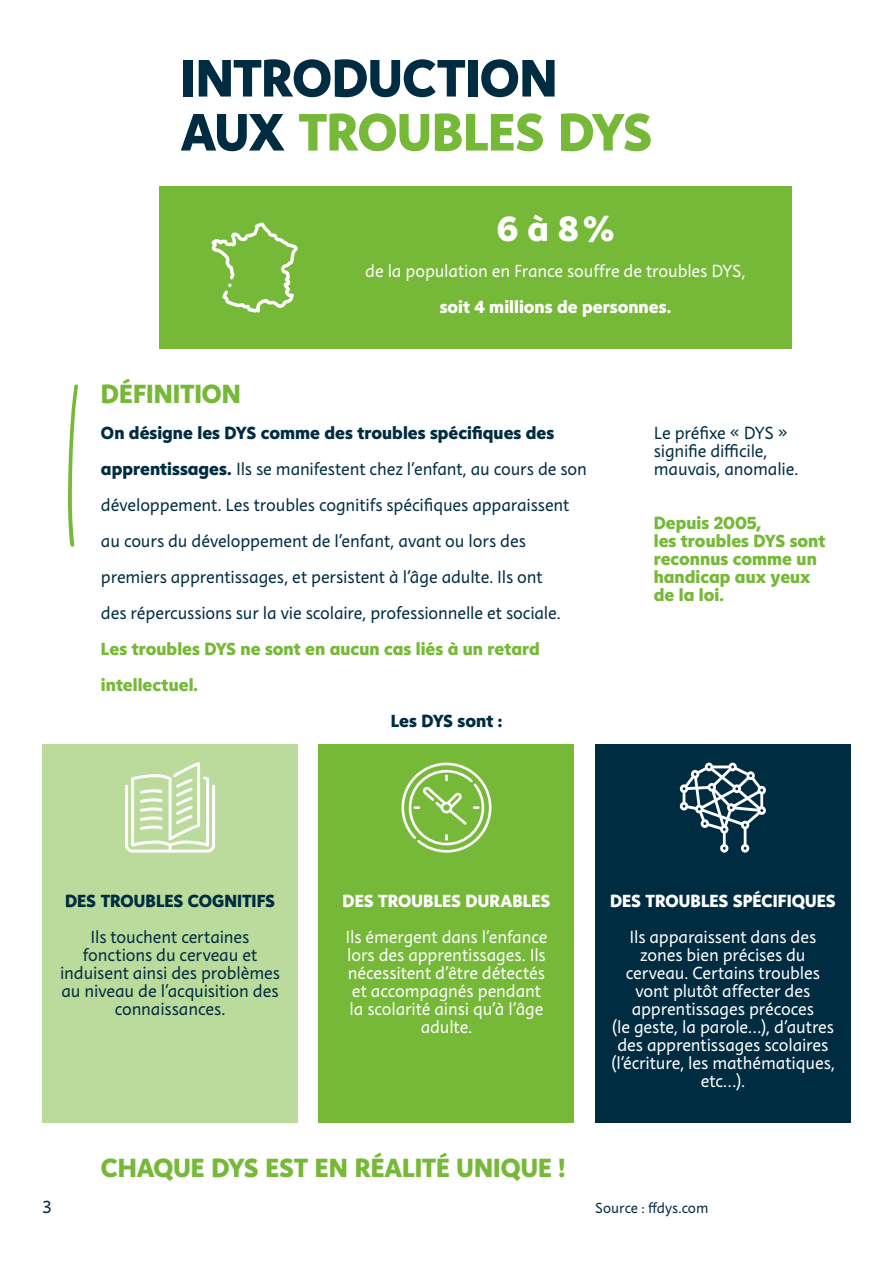
<style>
.page{position:relative;width:893px;height:1263px;background:#fff}
.page>*{position:absolute;margin:0;border:0;box-sizing:border-box;transform-origin:0 0}
.Section_-H1{font:800 54px/54px "Instant 5";letter-spacing:-.005em;color:#002c42}
.t1{font:800 36px "Instant 5";color:#fff}
.Section_-_H2{font:800 27px "Instant 5";color:#76b837}
.t2{font:18px/36px "Instant 3";letter-spacing:-.005em;color:#002c42}
.t3{font:18px/18px "Instant 3";letter-spacing:-.005em;color:#fff;text-align:center}
.t4{font:800 18px/18px "Instant 5";color:#76b837}
.t5{font:800 18px/36px "Instant 5";color:#002c42;text-align:center}
.t6{font:800 18px/36px "Instant 5";color:#fff;text-align:center}
.t7{font:15px "Instant 3";color:#002c42}
.s1{color:#76b837}
.s2{font-family:"Instant 5";font-weight:800}
.s3{font-family:"Instant 5";font-weight:800;color:#76b837}
.s4{font-family:"Instant 3";font-weight:400}
</style>
<div class="page">
<div style="left:159px;top:187px;width:633px;height:162px;background:#76b837"></div>
<svg style="left:68px;top:385px;width:10px;height:162px"></svg>
<svg style="left:211px;top:222px;width:87px;height:91px"></svg>
<div style="left:43px;top:745px;width:255px;height:378px;background:#badb9b"></div>
<div style="left:319px;top:745px;width:255px;height:378px;background:#76b837"></div>
<div style="left:595px;top:745px;width:255px;height:378px;background:#002c42"></div>
<svg style="left:125px;top:762px;width:90px;height:91px"></svg>
<svg style="left:401px;top:763px;width:90px;height:90px"></svg>
<svg style="left:680px;top:763px;width:86px;height:90px"></svg>
<h1 class="Section_-H1" style="left:181px;top:50px;width:473px">INTRODUCTION<br>AUX <span class="s1">TROUBLES DYS</span></h1>
<p class="t1" style="left:497px;top:203px;width:119px">6 à 8 %</p>
<p class="t3" style="left:365px;top:253px;width:382px;line-height:36px">de la population en France souffre de troubles DYS, <span class="s2">soit 4 millions de personnes.</span></p>
<h2 class="Section_-_H2" style="left:101px;top:374px;width:141px">DÉFINITION</h2>
<p class="t2" style="left:101px;top:415px;width:488px"><span class="s2">On désigne les DYS comme des troubles spécifiques des apprentissages.</span> Ils se manifestent chez l’enfant, au cours de son développement. Les troubles cognitifs spécifiques apparaissent au cours du développement de l’enfant, avant ou lors des premiers apprentissages, et persistent à l’âge adulte. Ils ont<br>des répercussions sur la vie scolaire, professionnelle et sociale.<br><span class="s3">Les troubles DYS ne sont en aucun cas liés à un retard intellectuel.</span></p>
<p class="t2" style="left:654px;top:424px;width:146px;line-height:18px">Le préfixe « DYS » signifie difficile, mauvais, anomalie.</p>
<p class="t4" style="left:654px;top:513px;width:173px">Depuis 2005,<br>les troubles DYS sont reconnus comme un handicap aux yeux de la loi.</p>
<p class="t5" style="left:391px;top:702px;width:113px">Les DYS sont :</p>
<p class="t5" style="left:65px;top:882px;width:212px">DES TROUBLES COGNITIFS<br><span class="s4">Ils touchent certaines</span></p>
<p class="t2" style="left:60px;top:946px;width:221px;line-height:18px;text-align:center">fonctions du cerveau et induisent ainsi des problèmes au niveau de l’acquisition des connaissances.</p>
<p class="t3" style="left:343px;top:883px;width:209px;line-height:36px;text-align:left"><span class="s2">DES TROUBLES DURABLES<br></span>Ils émergent dans l’enfance</p>
<p class="t3" style="left:347px;top:946px;width:200px">lors des apprentissages. Ils nécessitent d’être détectés et accompagnés pendant la scolarité ainsi qu’à l’âge adulte.</p>
<p class="t2" style="left:43px;top:1189px;width:11px">3</p>
<h2 class="Section_-_H2" style="left:101px;top:1148px;width:466px">CHAQUE DYS EST EN RÉALITÉ UNIQUE !</h2>
<p class="t6" style="left:610px;top:882px;width:227px">DES TROUBLES SPÉCIFIQUES<br><span class="s4">Ils apparaissent dans des</span></p>
<p class="t3" style="left:611px;top:946px;width:226px">zones bien précises du cerveau. Certains troubles vont plutôt affecter des apprentissages précoces<br>(le geste, la parole…), d’autres des apprentissages scolaires (l’écriture, les mathématiques, etc…).</p>
<p class="t7" style="left:595px;top:1198px;width:115px">Source : ffdys.com</p>
</div>
